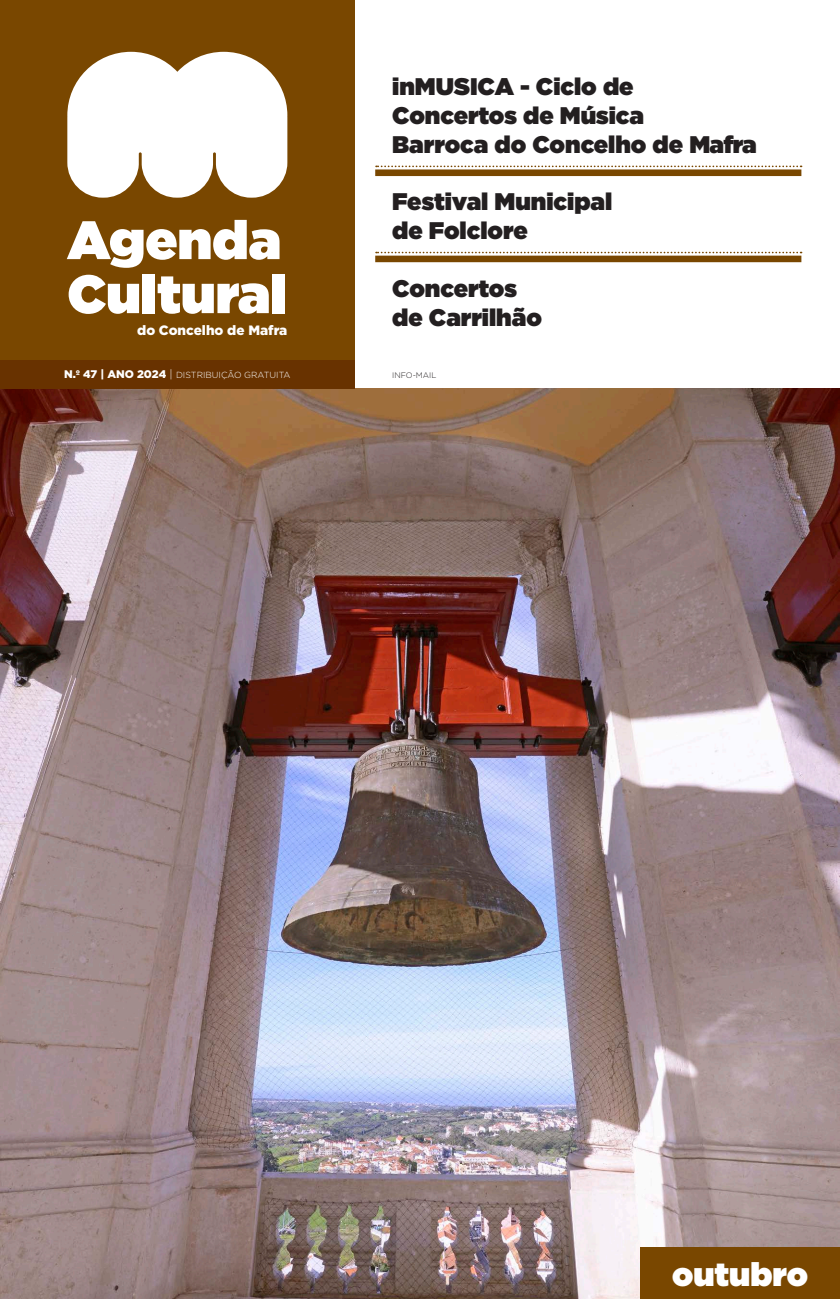
<style>
.page{position:relative;width:840px;height:1299px;background:#fff}
.page>*{position:absolute;margin:0;border:0;box-sizing:border-box;transform-origin:0 0}
.t1{font:900 53.8px "Gotham";color:#fff}
.t2{font:900 32.8px "Gotham";color:#fff}
.t3{font:900 24px "Gotham";color:#231f20}
.t4{font:900 13.6px "Gotham";color:#fff}
.t5{font:300 8.8px "Gotham";color:#fff}
.t6{font:300 8px "Gotham";color:#231f20}
.s1{font-weight:900;font-size:11px}
.s2{font-size:11px}
</style>
<div class="page">
<img style="left:0;top:388px;width:839px;height:910px">
<div style="left:0;top:0;width:354px;height:388px;background:#794700"></div>
<svg style="left:67px;top:52px;width:220px;height:146px;background:#ece6dc"></svg>
<div style="left:375px;top:169px;width:426px;height:7px;background:#794700"></div>
<svg style="left:376px;top:165px;width:425px;height:2px"></svg>
<div style="left:375px;top:255px;width:426px;height:7px;background:#794700"></div>
<svg style="left:376px;top:252px;width:425px;height:1px"></svg>
<div style="left:0;top:360px;width:354px;height:28px;background:#683200"></div>
<div style="left:639px;top:1247px;width:200px;height:51px;background:#794700"></div>
<p class="t1" style="left:67px;top:201px;width:215px">Agenda</p>
<p class="t1" style="left:67px;top:255px;width:220px">Cultural</p>
<p class="t4" style="left:137px;top:321px;width:152px">do Concelho de Mafra</p>
<p class="t5" style="left:64px;top:369px;width:228px"><span class="s1">N.º 47 | ANO 2024</span> <span class="s2">|</span> DISTRIBUIÇÃO GRATUITA</p>
<p class="t3" style="left:392px;top:69px;width:243px">inMUSICA - Ciclo de</p>
<p class="t3" style="left:392px;top:98px;width:253px">Concertos de Música</p>
<p class="t3" style="left:392px;top:127px;width:365px">Barroca do Concelho de Mafra</p>
<p class="t3" style="left:392px;top:185px;width:221px">Festival Municipal</p>
<p class="t3" style="left:392px;top:213px;width:137px">de Folclore</p>
<p class="t3" style="left:392px;top:271px;width:126px">Concertos</p>
<p class="t3" style="left:392px;top:300px;width:151px">de Carrilhão</p>
<p class="t6" style="left:392px;top:370px;width:46px">INFO-MAIL</p>
<p class="t2" style="left:671px;top:1250px;width:137px">outubro</p>
</div>
